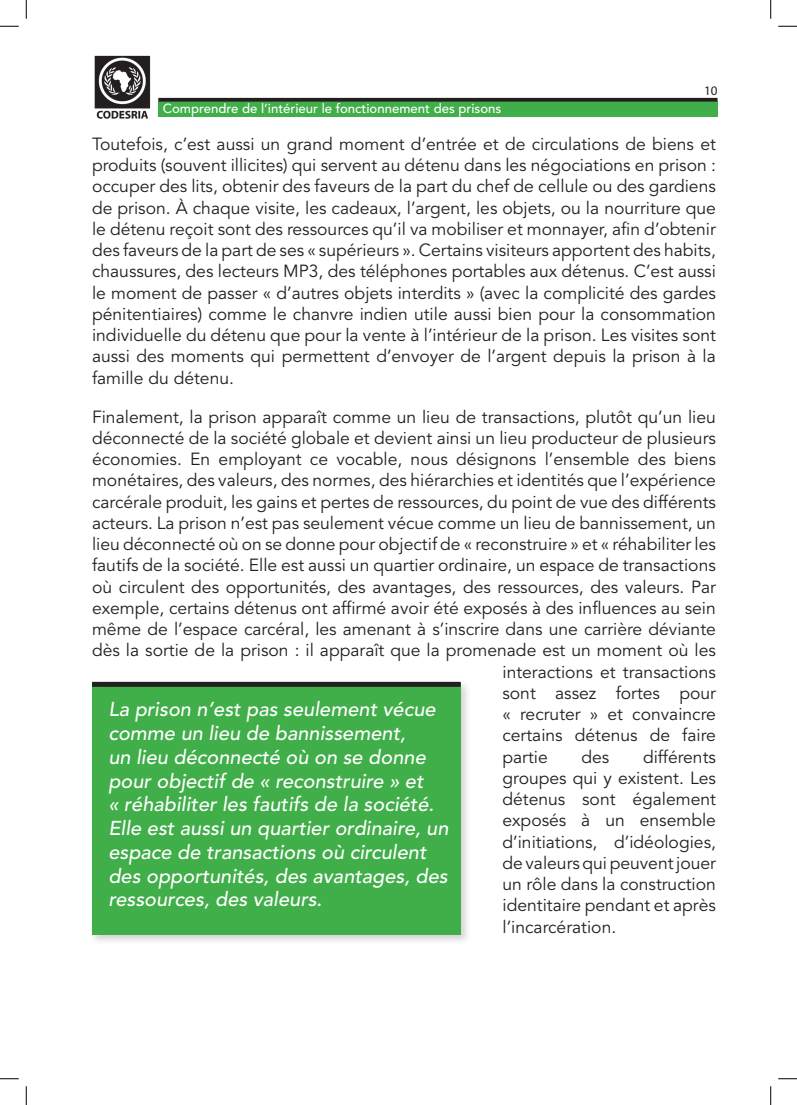
<style>
.page{position:relative;width:797px;height:1105px;background:#fff}
.page>*{position:absolute;margin:0;border:0;box-sizing:border-box;transform-origin:0 0}
.Commentaire{font:italic 500 20px/23.8px "Avenir";color:#fff}
.Texte1{font:17.5px/21.2px "Avenir";color:#231f20;text-align:justify}
.t1{font:500 13.12px "Avenir";color:#fff}
.t2{font:13.12px "Myriad Pro";color:#231f20}
</style>
<div class="page">
<div style="left:158px;top:102px;width:559px;height:15px;background:#40ae49"></div>
<svg style="left:158px;top:98px;width:559px;height:4px;background:#252c23"></svg>
<img style="left:94px;top:55px;width:57px;height:64px">
<div style="left:89px;top:680px;width:382px;height:265px;background:#231f20;opacity:.2"></div>
<div style="left:92px;top:683px;width:369px;height:252px;background:#40ae49"></div>
<div style="left:92px;top:682px;width:369px;height:5px;background:#231f20"></div>
<svg style="left:0;top:25px;width:19px;height:2px"></svg>
<svg style="left:778px;top:25px;width:19px;height:2px"></svg>
<svg style="left:0;top:1078px;width:19px;height:1px"></svg>
<svg style="left:778px;top:1078px;width:19px;height:1px"></svg>
<svg style="left:25px;top:0;width:2px;height:19px"></svg>
<svg style="left:25px;top:1086px;width:2px;height:19px"></svg>
<svg style="left:770px;top:0;width:1px;height:19px"></svg>
<svg style="left:770px;top:1086px;width:1px;height:19px"></svg>
<p class="t2" style="left:704px;top:82px;width:15px">10</p>
<p class="t1" style="left:163px;top:101px;width:340px">Comprendre de l’intérieur le fonctionnement des prisons</p>
<p class="Texte1" style="left:92px;top:134px;width:625px">Toutefois, c’est aussi un grand moment d’entrée et de circulations de biens et produits (souvent illicites) qui servent au détenu dans les négociations en prison : occuper des lits, obtenir des faveurs de la part du chef de cellule ou des gardiens de prison. À chaque visite, les cadeaux, l’argent, les objets, ou la nourriture que le détenu reçoit sont des ressources qu’il va mobiliser et monnayer, afin d’obtenir des faveurs de la part de ses « supérieurs ». Certains visiteurs apportent des habits, chaussures, des lecteurs MP3, des téléphones portables aux détenus. C’est aussi le moment de passer « d’autres objets interdits » (avec la complicité des gardes pénitentiaires) comme le chanvre indien utile aussi bien pour la consommation individuelle du détenu que pour la vente à l’intérieur de la prison. Les visites sont aussi des moments qui permettent d’envoyer de l’argent depuis la prison à la famille du détenu.</p>
<p class="Texte1" style="left:92px;top:406px;width:625px">Finalement, la prison apparaît comme un lieu de transactions, plutôt qu’un lieu</p>
<p class="Texte1" style="left:92px;top:428px;width:625px">déconnecté de la société globale et devient ainsi un lieu producteur de plusieurs</p>
<p class="Texte1" style="left:92px;top:449px;width:625px">économies. En employant ce vocable, nous désignons l’ensemble des biens</p>
<p class="Texte1" style="left:92px;top:470px;width:625px">monétaires, des valeurs, des normes, des hiérarchies et identités que l’expérience</p>
<p class="Texte1" style="left:92px;top:491px;width:625px">carcérale produit, les gains et pertes de ressources, du point de vue des différents</p>
<p class="Texte1" style="left:92px;top:513px;width:625px">acteurs. La prison n’est pas seulement vécue comme un lieu de bannissement, un</p>
<p class="Texte1" style="left:92px;top:534px;width:625px">lieu déconnecté où on se donne pour objectif de « reconstruire » et « réhabiliter les</p>
<p class="Texte1" style="left:92px;top:555px;width:625px">fautifs de la société. Elle est aussi un quartier ordinaire, un espace de transactions</p>
<p class="Texte1" style="left:92px;top:576px;width:625px">où circulent des opportunités, des avantages, des ressources, des valeurs. Par</p>
<p class="Texte1" style="left:92px;top:598px;width:625px">exemple, certains détenus ont affirmé avoir été exposés à des influences au sein</p>
<p class="Texte1" style="left:92px;top:619px;width:625px">même de l’espace carcéral, les amenant à s’inscrire dans une carrière déviante</p>
<p class="Texte1" style="left:92px;top:640px;width:625px">dès la sortie de la prison : il apparaît que la promenade est un moment où les</p>
<p class="Texte1" style="left:502px;top:661px;width:215px">interactions et transactions</p>
<p class="Texte1" style="left:502px;top:683px;width:215px">sont assez fortes pour</p>
<p class="Texte1" style="left:502px;top:704px;width:215px">« recruter » et convaincre</p>
<p class="Texte1" style="left:502px;top:725px;width:215px">certains détenus de faire</p>
<p class="Texte1" style="left:502px;top:746px;width:47px">partie</p>
<p class="Texte1" style="left:581px;top:746px;width:29px">des</p>
<p class="Commentaire" style="left:108px;top:698px;width:342px">La prison n’est pas seulement vécue comme un lieu de bannissement,<br>un lieu déconnecté où on se donne pour objectif de « reconstruire » et<br>« réhabiliter les fautifs de la société.<br>Elle est aussi un quartier ordinaire, un espace de transactions où circulent des opportunités, des avantages, des ressources, des valeurs.</p>
<p class="Texte1" style="left:502px;top:746px;width:215px;text-indent:141px">différents groupes qui y existent. Les détenus sont également exposés à un ensemble d’initiations, d’idéologies, de valeurs qui peuvent jouer un rôle dans la construction identitaire pendant et après l’incarcération.</p>
</div>
